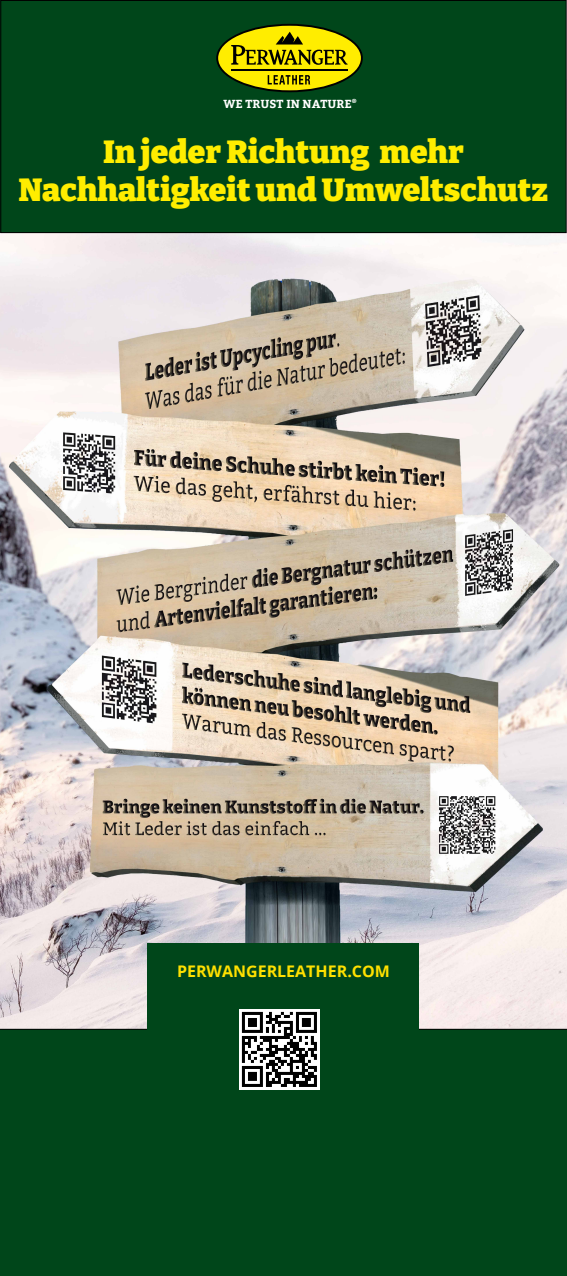
<style>
.page{position:relative;width:567px;height:1276px;background:#fff}
.page>*{position:absolute;margin:0;border:0;box-sizing:border-box;transform-origin:0 0}
.t1{font:100 31.82px/38.2px "Bitter";color:#ffed00;text-align:center}
.t2{font:700 16px "Open Sans";color:#ffe000}
.t3{font:700 11.62px "Bitter";color:#fff}
</style>
<div class="page">
<img style="left:0;top:233px;width:567px;height:796px">
<div style="left:1px;top:0;width:565px;height:233px;background:#00461a"></div>
<div style="left:0;top:0;width:567px;height:233px;border:1px solid #000"></div>
<div style="left:0;top:1029px;width:567px;height:247px;background:#00461a"></div>
<div style="left:148px;top:942px;width:271px;height:213px;background:#00461a"></div>
<img style="left:239px;top:1009px;width:80px;height:80px">
<svg style="left:216px;top:24px;width:147px;height:68px"></svg>
<hr style="left:231px;top:69px;width:117px;height:2px;background:#000">
<p class="t3" style="left:224px;top:97px;width:135px">WE TRUST IN NATURE<sup>®</sup></p>
<p class="t1" style="left:19px;top:132px;width:531px">In jeder Richtung mehr<br>Nachhaltigkeit und Umweltschutz</p>
<p class="t2" style="left:177px;top:959px;width:214px">PERWANGERLEATHER.COM</p>
</div>
